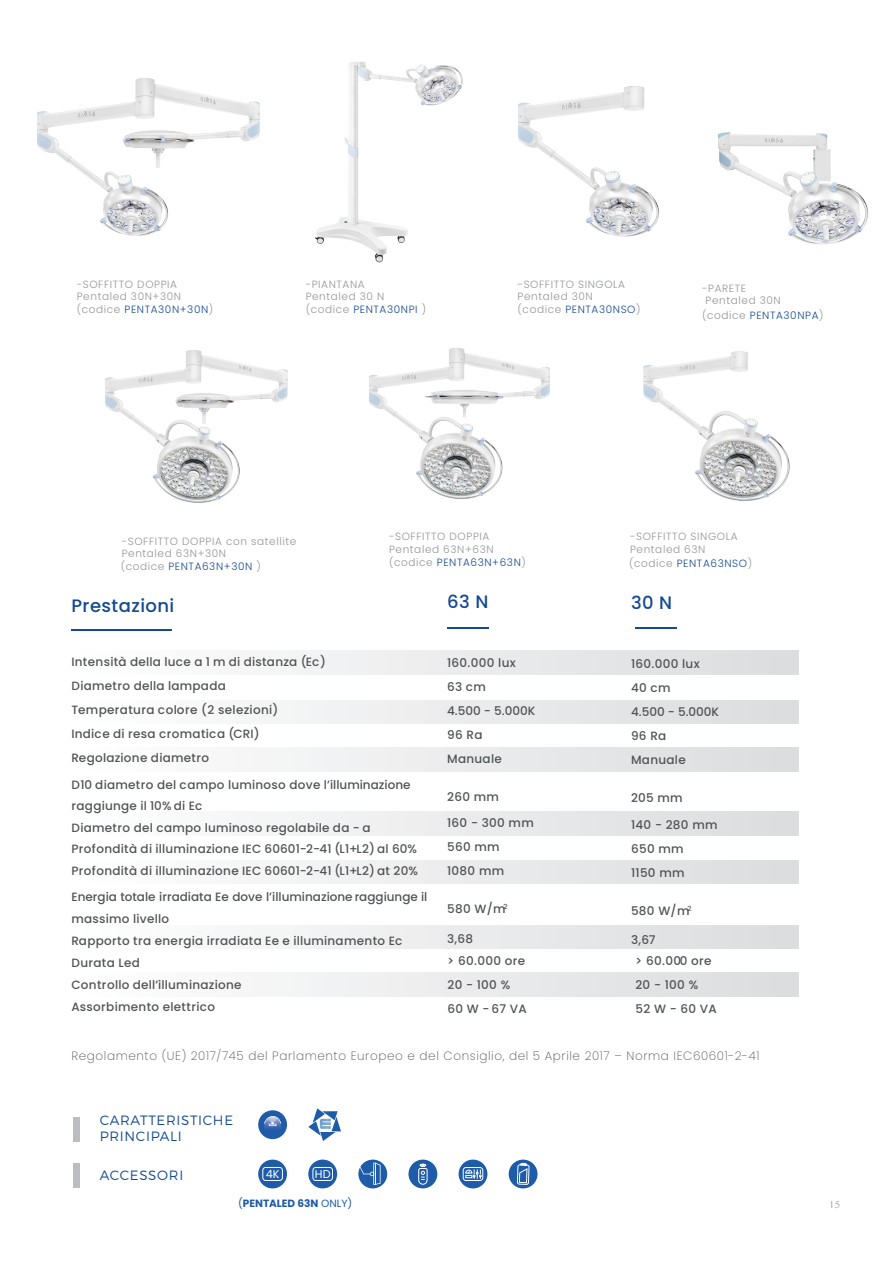
<style>
.page{position:relative;width:893px;height:1263px;background:#fff}
.page>*{position:absolute;margin:0;border:0;box-sizing:border-box;transform-origin:0 0}
.t1{font:500 18px "Poppins";letter-spacing:.025em;color:#134a91}
.t2{font:500 18px "Poppins";color:#144a91}
.t3{font:300 13.5px/16.2px "Montserrat";letter-spacing:.05em;color:#134a91}
.t4{font:500 12px/24px "Poppins";letter-spacing:.02em;color:#515455}
.t5{font:200 12px "Poppins";letter-spacing:.05em;color:#515455}
.t6{font:11.25px "Poppins";color:#fff}
.t7{font:300 10.5px/12.6px "Poppins";letter-spacing:.055em;color:#939598}
.t8{font:300 10.5px "Poppins";letter-spacing:.055em;color:#144a91}
.t9{font:700 10.5px "Poppins";color:#1e5ba7}
.t10{font:10.5px "Malayalam MN";color:#a8a9ad}
.s1{color:#144a91}
.s2{color:#939598}
.s3{font-weight:400}
</style>
<div class="page">
<hr style="left:447px;top:627px;width:42px;height:2px;background:#134a91">
<hr style="left:635px;top:627px;width:42px;height:2px;background:#134a91">
<div style="left:73px;top:1163px;width:7px;height:25px;background:#bcbdc0"></div>
<div style="left:73px;top:1117px;width:7px;height:24px;background:#bcbdc0"></div>
<div style="left:56px;top:651px;width:743px;height:23px;background:linear-gradient(to right,#fff,#dbdcde)"></div>
<div style="left:56px;top:700px;width:743px;height:24px;background:linear-gradient(to right,#fff,#dbdcde)"></div>
<div style="left:56px;top:747px;width:743px;height:24px;background:linear-gradient(to right,#fff,#dbdcde)"></div>
<div style="left:56px;top:811px;width:743px;height:24px;background:linear-gradient(to right,#fff,#dbdcde)"></div>
<div style="left:56px;top:860px;width:743px;height:24px;background:linear-gradient(to right,#fff,#dbdcde)"></div>
<div style="left:56px;top:925px;width:743px;height:24px;background:linear-gradient(to right,#fff,#dbdcde)"></div>
<div style="left:56px;top:973px;width:743px;height:23px;background:linear-gradient(to right,#fff,#dbdcde)"></div>
<hr style="left:71px;top:629px;width:101px;height:1px;background:#134a91">
<img style="left:37px;top:78px;width:223px;height:158px">
<img style="left:315px;top:61px;width:148px;height:202px">
<img style="left:518px;top:86px;width:141px;height:151px">
<img style="left:718px;top:132px;width:150px;height:112px">
<img style="left:105px;top:350px;width:183px;height:153px">
<img style="left:369px;top:348px;width:181px;height:151px">
<img style="left:643px;top:351px;width:147px;height:150px">
<div style="left:308px;top:1159px;width:29px;height:29px;background:#1e5ba8;border-radius:50%"></div>
<div style="left:313px;top:1167px;width:20px;height:14px;border:1px solid #fff;border-radius:3px"></div>
<svg style="left:358px;top:1159px;width:29px;height:29px"></svg>
<svg style="left:360px;top:1163px;width:21px;height:22px"></svg>
<div style="left:408px;top:1159px;width:29px;height:29px;background:#1e5ba8;border-radius:50%"></div>
<svg style="left:418px;top:1164px;width:10px;height:21px"></svg>
<div style="left:459px;top:1159px;width:28px;height:29px;background:#1e5ba8;border-radius:50%"></div>
<svg style="left:462px;top:1167px;width:22px;height:14px"></svg>
<svg style="left:508px;top:1159px;width:30px;height:30px"></svg>
<svg style="left:517px;top:1159px;width:13px;height:30px"></svg>
<div style="left:258px;top:1110px;width:29px;height:29px;background:#1e5ba8;border-radius:50%"></div>
<img style="left:264px;top:1126px;width:17px;height:4px">
<svg style="left:264px;top:1116px;width:17px;height:10px"></svg>
<svg style="left:308px;top:1108px;width:33px;height:33px"></svg>
<div style="left:258px;top:1159px;width:29px;height:29px;background:#1e5ba8;border-radius:50%"></div>
<div style="left:262px;top:1167px;width:21px;height:14px;border:1px solid #fff;border-radius:3px"></div>
<p class="t7" style="left:77px;top:278px;width:138px">-SOFFITTO DOPPIA<br>Pentaled 30N+30N (codice <span class="s1">PENTA30N+30N</span>)</p>
<p class="t7" style="left:306px;top:278px;width:122px">-PIANTANA<br>Pentaled 30 N (codice <span class="s1">PENTA30NPI</span> )</p>
<p class="t7" style="left:518px;top:278px;width:124px">-SOFFITTO SINGOLA<br>Pentaled 30N<br>(codice <span class="s1">PENTA30NSO</span>)</p>
<p class="t7" style="left:706px;top:282px;width:77px;text-indent:-3px">-PARETE<br>Pentaled 30N</p>
<p class="t8" style="left:702px;top:309px;width:123px"><span class="s2">(codice</span> PENTA30NPA<span class="s2">)</span></p>
<p class="t7" style="left:121px;top:535px;width:177px">-SOFFITTO DOPPIA con satellite<br>Pentaled 63N+30N<br>(codice <span class="s1">PENTA63N+30N</span> )</p>
<p class="t7" style="left:389px;top:530px;width:138px">-SOFFITTO DOPPIA<br>Pentaled 63N+63N (codice <span class="s1">PENTA63N+63N</span>)</p>
<p class="t7" style="left:630px;top:530px;width:109px">-SOFFITTO SINGOLA<br>Pentaled 63N</p>
<p class="t8" style="left:629px;top:557px;width:125px"><span class="s2">(codice</span> PENTA63NSO<span class="s2">)</span></p>
<p class="t1" style="left:71px;top:595px;width:104px">Prestazioni</p>
<h1 class="t2" style="left:447px;top:591px;width:43px">63 N</h1>
<h1 class="t1" style="left:631px;top:592px;width:43px">30 N</h1>
<p class="t4" style="left:71px;top:650px;width:256px">Intensità della luce a 1 m di distanza (Ec)<br>Diametro della lampada<br>Temperatura colore (2 selezioni)<br>Indice di resa cromatica (CRI)<br>Regolazione diametro</p>
<p class="t4" style="left:71px;top:774px;width:348px;line-height:21.5px">D10 diametro del campo luminoso dove l’illuminazione raggiunge il 10% di Ec<br>Diametro del campo luminoso regolabile da - a Profondità di illuminazione IEC 60601-2-41 (L1+L2) al 60% Profondità di illuminazione IEC 60601-2-41 (L1+L2) at 20%</p>
<p class="t4" style="left:71px;top:886px;width:357px;line-height:21.9px">Energia totale irradiata Ee dove l’illuminazione raggiunge il massimo livello<br>Rapporto tra energia irradiata Ee e illuminamento Ec Durata Led<br>Controllo dell’illuminazione<br>Assorbimento elettrico</p>
<p class="t4" style="left:447px;top:651px;width:90px">160.000 lux<br>63 cm<br>4.500 - 5.000K<br>96 Ra<br>Manuale</p>
<p class="t4" style="left:447px;top:784px;width:53px">260 mm</p>
<p class="t4" style="left:447px;top:811px;width:88px">160 - 300 mm<br>560 mm<br>1080 mm</p>
<p class="t4" style="left:447px;top:897px;width:62px">580 W/m<sup>2</sup></p>
<p class="t4" style="left:447px;top:927px;width:79px;line-height:22.5px">3,68<br>&gt; 60.000 ore</p>
<p class="t4" style="left:447px;top:973px;width:81px">20 - 100 %<br>60 W - 67 VA</p>
<p class="t5" style="left:71px;top:1049px;width:689px">Regolamento (UE) 2017/745 del Parlamento Europeo e del Consiglio, del 5 Aprile 2017 – Norma IEC60601-2-41</p>
<p class="t4" style="left:631px;top:652px;width:90px">160.000 lux<br>40 cm<br>4.500 - 5.000K<br>96 Ra<br>Manuale</p>
<p class="t4" style="left:631px;top:786px;width:53px">205 mm</p>
<p class="t4" style="left:631px;top:813px;width:88px">140 - 280 mm<br>650 mm<br>1150 mm</p>
<p class="t4" style="left:631px;top:898px;width:62px">580 W/m<sup>2</sup></p>
<p class="t4" style="left:635px;top:929px;width:78px;line-height:21px;text-indent:-4px">3,67<br>&gt; 60.000 ore</p>
<p class="t4" style="left:635px;top:973px;width:83px">20 - 100 %<br>52 W - 60 VA</p>
<p class="t3" style="left:100px;top:1111px;width:135px">CARATTERISTICHE<br>PRINCIPALI</p>
<p class="t3" style="left:100px;top:1165px;width:85px">ACCESSORI</p>
<p class="t6" style="left:266px;top:1167px;width:15px">4K</p>
<p class="t6" style="left:315px;top:1167px;width:17px">HD</p>
<p class="t9" style="left:238px;top:1197px;width:116px"><span class="s3">(</span>PENTALED 63N <span class="s3">ONLY)</span></p>
<p class="t10" style="left:829px;top:1199px;width:13px">15</p>
</div>
